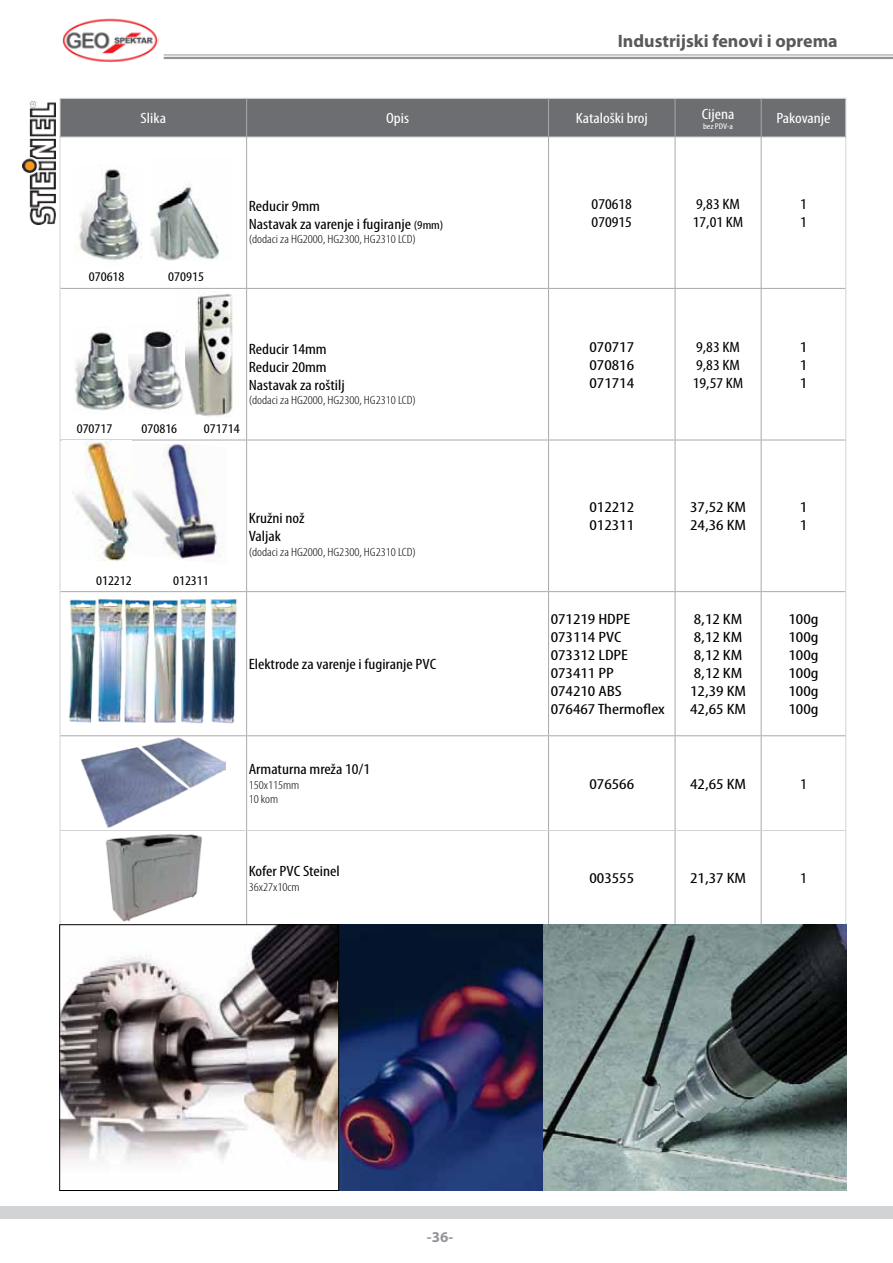
<style>
.page{position:relative;width:893px;height:1263px;background:#fff}
.page>*{position:absolute;margin:0;border:0;box-sizing:border-box;transform-origin:0 0}
.t1{font:700 18px "Myriad Pro";color:#58595b}
.t2{font:condensed 15px/18px "Myriad Pro";color:#000;scale:1.16 1}
.t3{font:condensed 15px/18px "Myriad Pro";color:#000;scale:1.29 1}
.t4{font:condensed 15px "Myriad Pro";color:#fff;scale:1.16 1}
.t5{font:700 15px "Myriad Pro";color:#939598}
.t6{font:condensed 13.35px "Myriad Pro";color:#000;scale:1.16 1}
.t7{font:300 condensed 12px/14.4px "Myriad Pro";color:#000;scale:1.16 1}
.t8{font:condensed 8.25px "Myriad Pro";letter-spacing:-.005em;color:#fff;scale:1.16 1}
.s1{font-size:12px}
</style>
<div class="page">
<img style="left:62px;top:18px;width:97px;height:44px">
<hr style="left:164px;top:55px;width:729px;height:1px;background:#939598">
<hr style="left:164px;top:57px;width:729px;height:2px;background:#939598">
<img style="left:23px;top:101px;width:32px;height:124px">
<div style="left:0;top:1206px;width:893px;height:12px;background:#d1d3d4"></div>
<div style="left:61px;top:99px;width:784px;height:37px;background:#6d6e71"></div>
<hr style="left:246px;top:99px;width:1px;height:37px;background:#a7a9ac">
<hr style="left:548px;top:99px;width:1px;height:37px;background:#a7a9ac">
<hr style="left:675px;top:99px;width:1px;height:37px;background:#a7a9ac">
<hr style="left:761px;top:99px;width:1px;height:37px;background:#a7a9ac">
<hr style="left:845px;top:99px;width:1px;height:37px;background:#d1d3d4">
<hr style="left:60px;top:136px;width:187px;height:1px;background:#a7a9ac">
<hr style="left:247px;top:136px;width:302px;height:1px;background:#a7a9ac">
<hr style="left:246px;top:137px;width:1px;height:151px;background:#a7a9ac">
<hr style="left:549px;top:136px;width:126px;height:1px;background:#a7a9ac">
<hr style="left:548px;top:137px;width:1px;height:151px;background:#a7a9ac">
<hr style="left:675px;top:136px;width:86px;height:1px;background:#a7a9ac">
<hr style="left:675px;top:137px;width:1px;height:151px;background:#a7a9ac">
<hr style="left:761px;top:136px;width:85px;height:1px;background:#a7a9ac">
<hr style="left:761px;top:137px;width:1px;height:151px;background:#a7a9ac">
<hr style="left:60px;top:288px;width:187px;height:1px;background:#a7a9ac">
<hr style="left:247px;top:288px;width:302px;height:1px;background:#a7a9ac">
<hr style="left:246px;top:289px;width:1px;height:151px;background:#a7a9ac">
<hr style="left:549px;top:288px;width:126px;height:1px;background:#a7a9ac">
<hr style="left:548px;top:289px;width:1px;height:151px;background:#a7a9ac">
<hr style="left:675px;top:288px;width:86px;height:1px;background:#a7a9ac">
<hr style="left:675px;top:289px;width:1px;height:151px;background:#a7a9ac">
<hr style="left:761px;top:288px;width:84px;height:1px;background:#a7a9ac">
<hr style="left:761px;top:289px;width:1px;height:151px;background:#a7a9ac">
<hr style="left:246px;top:440px;width:1px;height:151px;background:#a7a9ac">
<hr style="left:548px;top:440px;width:1px;height:151px;background:#a7a9ac">
<hr style="left:675px;top:440px;width:1px;height:151px;background:#a7a9ac">
<hr style="left:761px;top:440px;width:1px;height:151px;background:#a7a9ac">
<hr style="left:246px;top:592px;width:1px;height:143px;background:#a7a9ac">
<hr style="left:548px;top:592px;width:1px;height:143px;background:#a7a9ac">
<hr style="left:675px;top:592px;width:1px;height:143px;background:#a7a9ac">
<hr style="left:761px;top:592px;width:1px;height:143px;background:#a7a9ac">
<hr style="left:246px;top:736px;width:1px;height:94px;background:#a7a9ac">
<hr style="left:548px;top:736px;width:1px;height:94px;background:#a7a9ac">
<hr style="left:675px;top:736px;width:1px;height:94px;background:#a7a9ac">
<hr style="left:761px;top:736px;width:1px;height:94px;background:#a7a9ac">
<hr style="left:246px;top:831px;width:1px;height:94px;background:#a7a9ac">
<hr style="left:548px;top:831px;width:1px;height:94px;background:#a7a9ac">
<hr style="left:675px;top:831px;width:1px;height:94px;background:#a7a9ac">
<hr style="left:761px;top:831px;width:1px;height:94px;background:#a7a9ac">
<hr style="left:60px;top:440px;width:187px;height:1px;background:#a7a9ac">
<hr style="left:247px;top:440px;width:302px;height:1px;background:#a7a9ac">
<hr style="left:549px;top:440px;width:126px;height:1px;background:#a7a9ac">
<hr style="left:675px;top:440px;width:86px;height:1px;background:#a7a9ac">
<hr style="left:761px;top:440px;width:84px;height:1px;background:#a7a9ac">
<hr style="left:60px;top:591px;width:187px;height:1px;background:#a7a9ac">
<hr style="left:247px;top:591px;width:302px;height:1px;background:#a7a9ac">
<hr style="left:549px;top:591px;width:126px;height:1px;background:#a7a9ac">
<hr style="left:675px;top:591px;width:86px;height:1px;background:#a7a9ac">
<hr style="left:761px;top:591px;width:84px;height:1px;background:#a7a9ac">
<hr style="left:60px;top:735px;width:187px;height:1px;background:#a7a9ac">
<hr style="left:247px;top:735px;width:302px;height:1px;background:#a7a9ac">
<hr style="left:549px;top:735px;width:126px;height:1px;background:#a7a9ac">
<hr style="left:675px;top:735px;width:86px;height:1px;background:#a7a9ac">
<hr style="left:761px;top:735px;width:84px;height:1px;background:#a7a9ac">
<hr style="left:60px;top:98px;width:187px;height:1px;background:#d1d3d4">
<hr style="left:247px;top:98px;width:302px;height:1px;background:#d1d3d4">
<hr style="left:549px;top:98px;width:126px;height:1px;background:#d1d3d4">
<hr style="left:675px;top:98px;width:86px;height:1px;background:#d1d3d4">
<hr style="left:761px;top:98px;width:85px;height:1px;background:#d1d3d4">
<hr style="left:60px;top:99px;width:1px;height:37px;background:#d1d3d4">
<hr style="left:60px;top:288px;width:1px;height:152px;background:#d1d3d4">
<hr style="left:845px;top:288px;width:1px;height:152px;background:#d1d3d4">
<hr style="left:60px;top:440px;width:1px;height:152px;background:#d1d3d4">
<hr style="left:845px;top:440px;width:1px;height:152px;background:#d1d3d4">
<hr style="left:60px;top:592px;width:1px;height:144px;background:#d1d3d4">
<hr style="left:845px;top:592px;width:1px;height:144px;background:#d1d3d4">
<hr style="left:60px;top:736px;width:1px;height:94px;background:#d1d3d4">
<hr style="left:845px;top:736px;width:1px;height:94px;background:#d1d3d4">
<hr style="left:60px;top:830px;width:1px;height:95px;background:#d1d3d4">
<hr style="left:845px;top:830px;width:1px;height:95px;background:#d1d3d4">
<hr style="left:60px;top:830px;width:187px;height:1px;background:#d1d3d4">
<hr style="left:247px;top:830px;width:302px;height:1px;background:#d1d3d4">
<hr style="left:549px;top:830px;width:126px;height:1px;background:#d1d3d4">
<hr style="left:675px;top:830px;width:86px;height:1px;background:#d1d3d4">
<hr style="left:761px;top:830px;width:84px;height:1px;background:#d1d3d4">
<hr style="left:60px;top:137px;width:1px;height:151px;background:#d1d3d4">
<hr style="left:845px;top:137px;width:1px;height:151px;background:#d1d3d4">
<img style="left:151px;top:181px;width:68px;height:80px">
<img style="left:185px;top:291px;width:48px;height:125px">
<img style="left:75px;top:332px;width:50px;height:79px">
<img style="left:129px;top:330px;width:55px;height:80px">
<img style="left:77px;top:169px;width:65px;height:92px">
<img style="left:131px;top:444px;width:89px;height:116px">
<img style="left:62px;top:440px;width:69px;height:121px">
<img style="left:69px;top:598px;width:168px;height:126px">
<img style="left:105px;top:834px;width:97px;height:88px">
<img style="left:79px;top:736px;width:147px;height:92px">
<img style="left:61px;top:924px;width:482px;height:267px">
<div style="left:59px;top:924px;width:280px;height:267px;border:1px solid #000"></div>
<img style="left:543px;top:924px;width:303px;height:267px">
<p class="t1" style="left:618px;top:29px;width:221px">Industrijski fenovi i oprema</p>
<p class="t4" style="left:141px;top:109px;width:23px">Slika</p>
<p class="t4" style="left:386px;top:109px;width:21px">Opis</p>
<p class="t4" style="left:576px;top:109px;width:64px">Kataloški broj</p>
<p class="t4" style="left:702px;top:105px;width:30px">Cijena</p>
<p class="t8" style="left:703px;top:121px;width:27px">bez PDV-a</p>
<p class="t4" style="left:776px;top:109px;width:48px">Pakovanje</p>
<p class="t6" style="left:89px;top:269px;width:32px">070618</p>
<p class="t6" style="left:168px;top:269px;width:32px">070915</p>
<p class="t2" style="left:249px;top:197px;width:169px">Reducir 9mm<br>Nastavak za varenje i fugiranje <span class="s1">(9mm)</span></p>
<p class="t7" style="left:249px;top:233px;width:146px">(dodaci za HG2000, HG2300, HG2310 LCD)</p>
<p class="t6" style="left:77px;top:420px;width:32px">070717</p>
<p class="t6" style="left:142px;top:420px;width:32px">070816</p>
<p class="t6" style="left:204px;top:420px;width:32px">071714</p>
<p class="t2" style="left:249px;top:339px;width:84px">Reducir 14mm<br>Reducir 20mm<br>Nastavak za roštilj</p>
<p class="t7" style="left:249px;top:393px;width:146px">(dodaci za HG2000, HG2300, HG2310 LCD)</p>
<p class="t2" style="left:592px;top:195px;width:36px">070618<br>070915</p>
<p class="t2" style="left:693px;top:195px;width:45px">9,83 KM<br>17,01 KM</p>
<p class="t2" style="left:800px;top:195px;width:7px">1<br>1</p>
<p class="t3" style="left:589px;top:338px;width:36px;text-align:justify">070717<br>070816<br>071714</p>
<p class="t2" style="left:693px;top:338px;width:45px">9,83 KM<br>9,83 KM<br>19,57 KM</p>
<p class="t3" style="left:800px;top:338px;width:7px;text-align:justify">1<br>1<br>1</p>
<p class="t6" style="left:96px;top:572px;width:32px">012212</p>
<p class="t6" style="left:173px;top:572px;width:32px">012311</p>
<p class="t2" style="left:249px;top:509px;width:50px">Kružni nož<br>Valjak</p>
<p class="t7" style="left:249px;top:545px;width:146px">(dodaci za HG2000, HG2300, HG2310 LCD)</p>
<p class="t2" style="left:249px;top:655px;width:163px">Elektrode za varenje i fugiranje PVC</p>
<p class="t3" style="left:589px;top:498px;width:36px">012212<br>012311</p>
<p class="t3" style="left:690px;top:498px;width:45px">37,52 KM<br>24,36 KM</p>
<p class="t3" style="left:800px;top:498px;width:7px">1<br>1</p>
<p class="t3" style="left:551px;top:610px;width:90px">071219 HDPE<br>073114 PVC<br>073312 LDPE<br>073411 PP<br>074210 ABS<br>076467 Thermoflex</p>
<p class="t3" style="left:690px;top:610px;width:45px">8,12 KM<br>8,12 KM<br>8,12 KM<br>8,12 KM<br>12,39 KM<br>42,65 KM</p>
<p class="t3" style="left:788px;top:610px;width:25px;text-align:justify">100g 100g 100g 100g 100g 100g</p>
<p class="t2" style="left:249px;top:760px;width:106px">Armaturna mreža 10/1</p>
<p class="t7" style="left:249px;top:778px;width:45px">150x115mm<br>10 kom</p>
<p class="t3" style="left:589px;top:775px;width:36px">076566</p>
<p class="t3" style="left:690px;top:775px;width:45px">42,65 KM</p>
<p class="t2" style="left:800px;top:775px;width:7px">1</p>
<p class="t2" style="left:249px;top:862px;width:80px">Kofer PVC Steinel</p>
<p class="t7" style="left:249px;top:880px;width:45px">36x27x10cm</p>
<p class="t3" style="left:589px;top:869px;width:36px">003555</p>
<p class="t3" style="left:690px;top:869px;width:45px">21,37 KM</p>
<p class="t2" style="left:800px;top:869px;width:7px">1</p>
<p class="t5" style="left:427px;top:1227px;width:28px">-36-</p>
</div>
